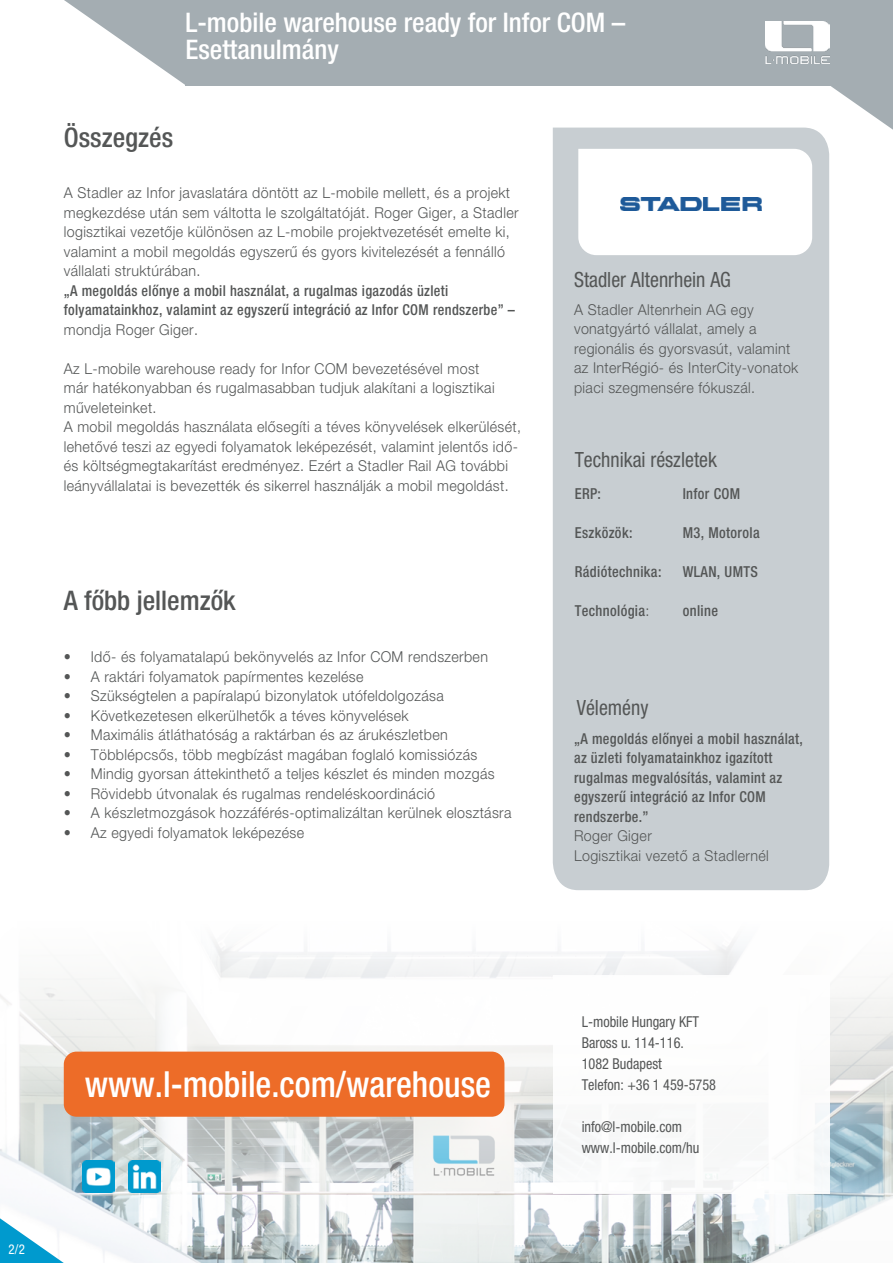
<style>
.page{position:relative;width:893px;height:1263px;background:#fff}
.page>*{position:absolute;margin:0;border:0;box-sizing:border-box;transform-origin:0 0}
.t1{font:500 condensed 36px "Helvetica Neue LT Pro";color:#fff;scale:.95 1}
.t2{font:500 condensed 27px/27px "Helvetica Neue LT Pro";color:#fff}
.t3{font:500 condensed 27px "Helvetica Neue LT Pro";color:#545656}
.t4{font:condensed 21px "Helvetica Neue LT Pro";color:#545656;scale:.95 1}
.t5{font:500 condensed 15.15px "Helvetica Neue LT Pro";letter-spacing:.025em;color:#545656;scale:.95 1}
.t6{font:300 15px/19.5px "Helvetica Neue LT Pro";letter-spacing:.025em;color:#545656;scale:.95 1}
.t7{font:500 condensed 15px/19.5px "Helvetica Neue LT Pro";letter-spacing:.025em;color:#545656;scale:.95 1}
.t8{font:condensed 15px/21px "Helvetica Neue LT Pro";color:#545656;scale:.95 1}
.t9{font:condensed 13.5px "Helvetica Neue LT Pro";color:#fff;scale:.95 1}
.s1{font-weight:300;font-stretch:normal}
</style>
<div class="page">
<svg style="left:0;top:941px;width:893px;height:322px"></svg>
<div style="left:553px;top:975px;width:276px;height:218px;background:#fff"></div>
<img style="left:83px;top:1160px;width:32px;height:32px">
<img style="left:128px;top:1160px;width:32px;height:32px">
<div style="left:64px;top:1051px;width:440px;height:66px;background:#ed6c28;border-radius:13px"></div>
<svg style="left:829px;top:85px;width:64px;height:45px"></svg>
<svg style="left:64px;top:0;width:121px;height:85px"></svg>
<div style="left:185px;top:0;width:708px;height:85px;background:#a4adb2"></div>
<img style="left:765px;top:21px;width:64px;height:43px">
<svg style="left:0;top:1218px;width:64px;height:45px"></svg>
<div style="left:553px;top:128px;width:276px;height:762px;background:#c8ced2"></div>
<svg style="left:578px;top:149px;width:234px;height:106px"></svg>
<img style="left:621px;top:198px;width:140px;height:13px">
<h2 class="t2" style="left:185px;top:9px;width:442px">L-mobile warehouse ready for Infor COM –<br>Esettanulmány</h2>
<h2 class="t3" style="left:64px;top:121px;width:111px">Összegzés</h2>
<p class="t6" style="left:64px;top:183px;width:480px">A Stadler az Infor javaslatára döntött az L-mobile mellett, és a projekt megkezdése után sem váltotta le szolgáltatóját. Roger Giger, a Stadler logisztikai vezetője különösen az L-mobile projektvezetését emelte ki, valamint a mobil megoldás egyszerű és gyors kivitelezését a fennálló vállalati struktúrában.</p>
<p class="t7" style="left:64px;top:280px;width:477px">„A megoldás előnye a mobil használat, a rugalmas igazodás üzleti folyamatainkhoz, valamint az egyszerű integráció az Infor COM rendszerbe” –</p>
<p class="t6" style="left:64px;top:319px;width:143px">mondja Roger Giger.</p>
<p class="t6" style="left:64px;top:358px;width:483px">Az L-mobile warehouse ready for Infor COM bevezetésével most<br>már hatékonyabban és rugalmasabban tudjuk alakítani a logisztikai műveleteinket.<br>A mobil megoldás használata elősegíti a téves könyvelések elkerülését, lehetővé teszi az egyedi folyamatok leképezését, valamint jelentős idő&shy;és költségmegtakarítást eredményez. Ezért a Stadler Rail AG további leányvállalatai is bevezették és sikerrel használják a mobil megoldást.</p>
<h2 class="t3" style="left:64px;top:585px;width:173px">A főbb jellemzők</h2>
<p class="t6" style="left:64px;top:647px;width:448px">• Idő- és folyamatalapú bekönyvelés az Infor COM rendszerben</p>
<p class="t6" style="left:64px;top:666px;width:317px">• A raktári folyamatok papírmentes kezelése</p>
<p class="t6" style="left:64px;top:686px;width:401px">• Szükségtelen a papíralapú bizonylatok utófeldolgozása</p>
<p class="t6" style="left:64px;top:705px;width:364px">• Következetesen elkerülhetők a téves könyvelések</p>
<p class="t6" style="left:64px;top:725px;width:406px">• Maximális átláthatóság a raktárban és az árukészletben</p>
<p class="t6" style="left:64px;top:744px;width:437px">• Többlépcsős, több megbízást magában foglaló komissiózás</p>
<p class="t6" style="left:64px;top:764px;width:455px">• Mindig gyorsan áttekinthető a teljes készlet és minden mozgás</p>
<p class="t6" style="left:64px;top:783px;width:392px">• Rövidebb útvonalak és rugalmas rendeléskoordináció</p>
<p class="t6" style="left:64px;top:803px;width:473px">• A készletmozgások hozzáférés-optimalizáltan kerülnek elosztásra</p>
<p class="t6" style="left:64px;top:822px;width:255px">• Az egyedi folyamatok leképezése</p>
<h3 class="t4" style="left:574px;top:267px;width:167px">Stadler Altenrhein AG</h3>
<p class="t6" style="left:574px;top:299px;width:238px">A Stadler Altenrhein AG egy vonatgyártó vállalat, amely a regionális és gyorsvasút, valamint az InterRégió- és InterCity-vonatok piaci szegmensére fókuszál.</p>
<h3 class="t4" style="left:575px;top:447px;width:151px">Technikai részletek</h3>
<p class="t5" style="left:575px;top:484px;width:29px">ERP:</p>
<p class="t5" style="left:683px;top:484px;width:62px">Infor COM</p>
<p class="t5" style="left:575px;top:523px;width:62px">Eszközök:</p>
<p class="t5" style="left:683px;top:523px;width:82px">M3, Motorola</p>
<p class="t5" style="left:575px;top:562px;width:93px">Rádiótechnika:</p>
<p class="t5" style="left:683px;top:562px;width:81px">WLAN, UMTS</p>
<p class="t5" style="left:575px;top:601px;width:80px">Technológia<span class="s1">:</span></p>
<p class="t5" style="left:683px;top:601px;width:39px">online</p>
<h3 class="t4" style="left:577px;top:695px;width:77px">Vélemény</h3>
<p class="t7" style="left:574px;top:729px;width:242px">„A megoldás előnyei a mobil használat, az üzleti folyamatainkhoz igazított rugalmas megvalósítás, valamint az egyszerű integráció az Infor COM rendszerbe.”</p>
<p class="t6" style="left:574px;top:826px;width:206px">Roger Giger<br>Logisztikai vezető a Stadlernél</p>
<p class="t9" style="left:9px;top:1242px;width:19px">2/2</p>
<h1 class="t1" style="left:85px;top:1063px;width:429px">www.l-mobile.com/warehouse</h1>
<p class="t8" style="left:582px;top:1010px;width:143px">L-mobile Hungary KFT<br>Baross u. 114-116.<br>1082 Budapest<br>Telefon: +36 1 459-5758</p>
<p class="t8" style="left:582px;top:1115px;width:125px">info@l-mobile.com www.l-mobile.com/hu</p>
</div>
